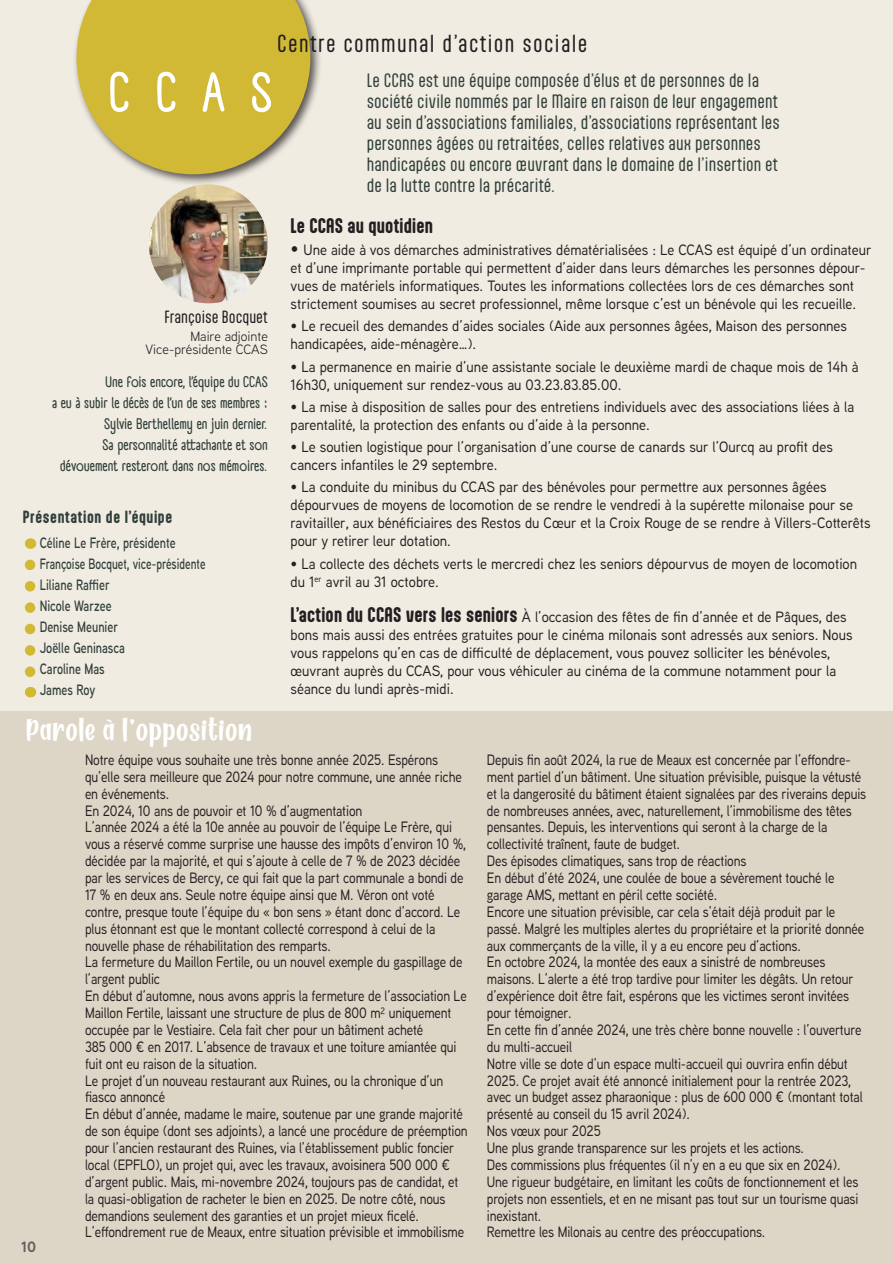
<style>
.page{position:relative;width:893px;height:1263px;background:#f1ece2}
.page>*{position:absolute;margin:0;border:0;box-sizing:border-box;transform-origin:0 0}
.inter_titre_commissions_1{font:700 54px "A Day Without Sun Text";color:#fff}
.texte_article_revue2024{font:27px "Fresh Orange";letter-spacing:.03em;color:#fff}
.inter_titre_commissions_1-2{font:21px "Aptly";letter-spacing:.065em;color:#231f20}
.texte_article_revue2024-2{font:700 18px "Aptly";letter-spacing:.01em;color:#231f20}
.texte_article_revue2024-3{font:16.5px/21px "Aptly";letter-spacing:.005em;color:#31403b}
.texte_article_revue2024-4{font:500 15px/16.8px "Aaux Next";letter-spacing:-.01em;color:#231f20;scale:.88 1}
.texte_article_revue2024-5{font:500 15px/18px "Aaux Next";letter-spacing:-.01em;color:#231f20;scale:.95 1}
.parole_d_élu{font:700 15px/21px "A Day Without Sun Text";color:#31403b;text-align:right}
.t1{font:600 15px "Aaux Next";color:#31403b;scale:.8 1}
.t2{font:600 15px "Aaux Next";color:#31403b;scale:.75 1}
.t3{font:700 15px "Aptly";letter-spacing:.04em;color:#31403b}
.parole_nom{font:15px "Aptly";color:#231f20}
.t4{font:700 15px "Aaux Next";color:#605e5f}
.parole_fonction{font:13.5px "Aaux Next";color:#231f20}
.s1{font-size:18px}
.s2{font-family:"Aptly";font-weight:700;font-size:18px}
</style>
<div class="page">
<div style="left:73px;top:0;width:250px;height:186px;background:#231f20;opacity:.75"></div>
<svg style="left:77px;top:0;width:233px;height:174px;background:#d2bc4b"></svg>
<div style="left:0;top:711px;width:893px;height:552px;background:#ddd5c5"></div>
<img style="left:149px;top:184px;width:119px;height:119px;border-radius:60px">
<svg style="left:25px;top:565px;width:10px;height:112px"></svg>
<p class="inter_titre_commissions_1-2" style="left:277px;top:30px;width:312px">Centre communal d’action sociale</p>
<p class="inter_titre_commissions_1" style="left:109px;top:53px;width:166px">C C A S</p>
<p class="parole_nom" style="left:164px;top:308px;width:105px">Françoise Bocquet</p>
<p class="parole_fonction" style="left:190px;top:327px;width:79px">Maire adjointe</p>
<p class="parole_fonction" style="left:145px;top:341px;width:124px">Vice-présidente CCAS</p>
<p class="parole_d_élu" style="left:52px;top:372px;width:217px">Une fois encore, l’équipe du CCAS<br>a eu à subir le décès de l’un de ses membres :<br>Sylvie Berthellemy en juin dernier.<br>Sa personnalité attachante et son dévouement resteront dans nos mémoires.</p>
<p class="t3" style="left:23px;top:507px;width:151px">Présentation de l’équipe</p>
<p class="t1" style="left:40px;top:532px;width:171px">Céline Le Frère, présidente</p>
<p class="t2" style="left:40px;top:553px;width:223px">Françoise Bocquet, vice-présidente</p>
<p class="t1" style="left:40px;top:574px;width:89px">Liliane Raffier</p>
<p class="t1" style="left:40px;top:595px;width:91px">Nicole Warzee</p>
<p class="t1" style="left:40px;top:616px;width:99px">Denise Meunier</p>
<p class="t1" style="left:40px;top:637px;width:108px">Joëlle Geninasca</p>
<p class="t1" style="left:40px;top:658px;width:83px">Caroline Mas</p>
<p class="t1" style="left:40px;top:679px;width:71px">James Roy</p>
<p class="texte_article_revue2024" style="left:27px;top:713px;width:227px">Parole à l’opposition</p>
<p class="texte_article_revue2024-3" style="left:367px;top:70px;width:415px">Le CCAS est une équipe composée d’élus et de personnes de la société civile nommés par le Maire en raison de leur engagement au sein d’associations familiales, d’associations représentant les personnes âgées ou retraitées, celles relatives aux personnes handicapées ou encore œuvrant dans le domaine de l’insertion et de la lutte contre la précarité.</p>
<p class="texte_article_revue2024-2" style="left:291px;top:214px;width:144px">Le CCAS au quotidien</p>
<p class="texte_article_revue2024-5" style="left:291px;top:240px;width:613px"><span class="s1">•</span> Une aide à vos démarches administratives dématérialisées : Le CCAS est équipé d’un ordinateur et d’une imprimante portable qui permettent d’aider dans leurs démarches les personnes dépour&shy;vues de matériels informatiques. Toutes les informations collectées lors de ces démarches sont strictement soumises au secret professionnel, même lorsque c’est un bénévole qui les recueille.</p>
<p class="texte_article_revue2024-5" style="left:291px;top:317px;width:587px">• Le recueil des demandes d’aides sociales (Aide aux personnes âgées, Maison des personnes handicapées, aide-ménagère…).</p>
<p class="texte_article_revue2024-5" style="left:291px;top:357px;width:599px">• La permanence en mairie d’une assistante sociale le deuxième mardi de chaque mois de 14h à<br>16h30, uniquement sur rendez-vous au 03.23.83.85.00.</p>
<p class="texte_article_revue2024-5" style="left:291px;top:397px;width:595px">• La mise à disposition de salles pour des entretiens individuels avec des associations liées à la parentalité, la protection des enfants ou d’aide à la personne.</p>
<p class="texte_article_revue2024-5" style="left:291px;top:437px;width:572px">• Le soutien logistique pour l’organisation d’une course de canards sur l’Ourcq au profit des cancers infantiles le 29 septembre.</p>
<p class="texte_article_revue2024-5" style="left:291px;top:478px;width:612px">• La conduite du minibus du CCAS par des bénévoles pour permettre aux personnes âgées dépourvues de moyens de locomotion de se rendre le vendredi à la supérette milonaise pour se ravitailler, aux bénéficiaires des Restos du Cœur et la Croix Rouge de se rendre à Villers-Cotterêts pour y retirer leur dotation.</p>
<p class="texte_article_revue2024-5" style="left:291px;top:554px;width:598px">• La collecte des déchets verts le mercredi chez les seniors dépourvus de moyen de locomotion du 1<sup>er</sup> avril au 31 octobre.</p>
<p class="texte_article_revue2024-5" style="left:291px;top:607px;width:593px"><span class="s2">L’action du CCAS vers les seniors</span> À l’occasion des fêtes de fin d’année et de Pâques, des bons mais aussi des entrées gratuites pour le cinéma milonais sont adressés aux seniors. Nous vous rappelons qu’en cas de difficulté de déplacement, vous pouvez solliciter les bénévoles, œuvrant auprès du CCAS, pour vous véhiculer au cinéma de la commune notamment pour la séance du lundi après-midi.</p>
<p class="t4" style="left:21px;top:1236px;width:17px">10</p>
<p class="texte_article_revue2024-4" style="left:85px;top:751px;width:430px">Notre équipe vous souhaite une très bonne année 2025. Espérons qu’elle sera meilleure que 2024 pour notre commune, une année riche en événements.</p>
<p class="texte_article_revue2024-4" style="left:85px;top:801px;width:317px">En 2024, 10 ans de pouvoir et 10 % d’augmentation</p>
<p class="texte_article_revue2024-4" style="left:85px;top:818px;width:434px">L’année 2024 a été la 10e année au pouvoir de l’équipe Le Frère, qui vous a réservé comme surprise une hausse des impôts d’environ 10 %, décidée par la majorité, et qui s’ajoute à celle de 7 % de 2023 décidée par les services de Bercy, ce qui fait que la part communale a bondi de 17 % en deux ans. Seule notre équipe ainsi que M. Véron ont voté contre, presque toute l’équipe du « bon sens » étant donc d’accord. Le plus étonnant est que le montant collecté correspond à celui de la nouvelle phase de réhabilitation des remparts.</p>
<p class="texte_article_revue2024-4" style="left:85px;top:953px;width:431px">La fermeture du Maillon Fertile, ou un nouvel exemple du gaspillage de l’argent public</p>
<p class="texte_article_revue2024-4" style="left:85px;top:987px;width:435px">En début d’automne, nous avons appris la fermeture de l’association Le Maillon Fertile, laissant une structure de plus de 800 m² uniquement occupée par le Vestiaire. Cela fait cher pour un bâtiment acheté<br>385 000 € en 2017. L’absence de travaux et une toiture amiantée qui fuit ont eu raison de la situation.</p>
<p class="texte_article_revue2024-4" style="left:85px;top:1071px;width:409px">Le projet d’un nouveau restaurant aux Ruines, ou la chronique d’un fiasco annoncé</p>
<p class="texte_article_revue2024-4" style="left:85px;top:1105px;width:436px">En début d’année, madame le maire, soutenue par une grande majorité de son équipe (dont ses adjoints), a lancé une procédure de préemption pour l’ancien restaurant des Ruines, via l’établissement public foncier local (EPFLO), un projet qui, avec les travaux, avoisinera 500 000 € d’argent public. Mais, mi-novembre 2024, toujours pas de candidat, et la quasi-obligation de racheter le bien en 2025. De notre côté, nous demandions seulement des garanties et un projet mieux ficelé.</p>
<p class="texte_article_revue2024-4" style="left:85px;top:1223px;width:432px">L’effondrement rue de Meaux, entre situation prévisible et immobilisme</p>
<p class="texte_article_revue2024-4" style="left:487px;top:751px;width:433px">Depuis fin août 2024, la rue de Meaux est concernée par l’effondre&shy;ment partiel d’un bâtiment. Une situation prévisible, puisque la vétusté et la dangerosité du bâtiment étaient signalées par des riverains depuis de nombreuses années, avec, naturellement, l’immobilisme des têtes pensantes. Depuis, les interventions qui seront à la charge de la collectivité traînent, faute de budget.</p>
<p class="texte_article_revue2024-4" style="left:487px;top:852px;width:296px">Des épisodes climatiques, sans trop de réactions</p>
<p class="texte_article_revue2024-4" style="left:487px;top:869px;width:396px">En début d’été 2024, une coulée de boue a sévèrement touché le garage AMS, mettant en péril cette société.</p>
<p class="texte_article_revue2024-4" style="left:487px;top:903px;width:430px">Encore une situation prévisible, car cela s’était déjà produit par le passé. Malgré les multiples alertes du propriétaire et la priorité donnée aux commerçants de la ville, il y a eu encore peu d’actions.</p>
<p class="texte_article_revue2024-4" style="left:487px;top:953px;width:418px">En octobre 2024, la montée des eaux a sinistré de nombreuses maisons. L’alerte a été trop tardive pour limiter les dégâts. Un retour d’expérience doit être fait, espérons que les victimes seront invitées pour témoigner.</p>
<p class="texte_article_revue2024-4" style="left:487px;top:1021px;width:427px">En cette fin d’année 2024, une très chère bonne nouvelle : l’ouverture du multi-accueil</p>
<p class="texte_article_revue2024-4" style="left:487px;top:1054px;width:428px">Notre ville se dote d’un espace multi-accueil qui ouvrira enfin début 2025. Ce projet avait été annoncé initialement pour la rentrée 2023, avec un budget assez pharaonique : plus de 600 000 € (montant total présenté au conseil du 15 avril 2024).</p>
<p class="texte_article_revue2024-4" style="left:487px;top:1122px;width:131px">Nos vœux pour 2025</p>
<p class="texte_article_revue2024-4" style="left:487px;top:1139px;width:362px">Une plus grande transparence sur les projets et les actions.</p>
<p class="texte_article_revue2024-4" style="left:487px;top:1156px;width:403px">Des commissions plus fréquentes (il n’y en a eu que six en 2024).</p>
<p class="texte_article_revue2024-4" style="left:487px;top:1173px;width:424px;text-align:justify">Une rigueur budgétaire, en limitant les coûts de fonctionnement et les projets non essentiels, et en ne misant pas tout sur un tourisme quasi inexistant.</p>
<p class="texte_article_revue2024-4" style="left:487px;top:1223px;width:318px">Remettre les Milonais au centre des préoccupations.</p>
</div>
